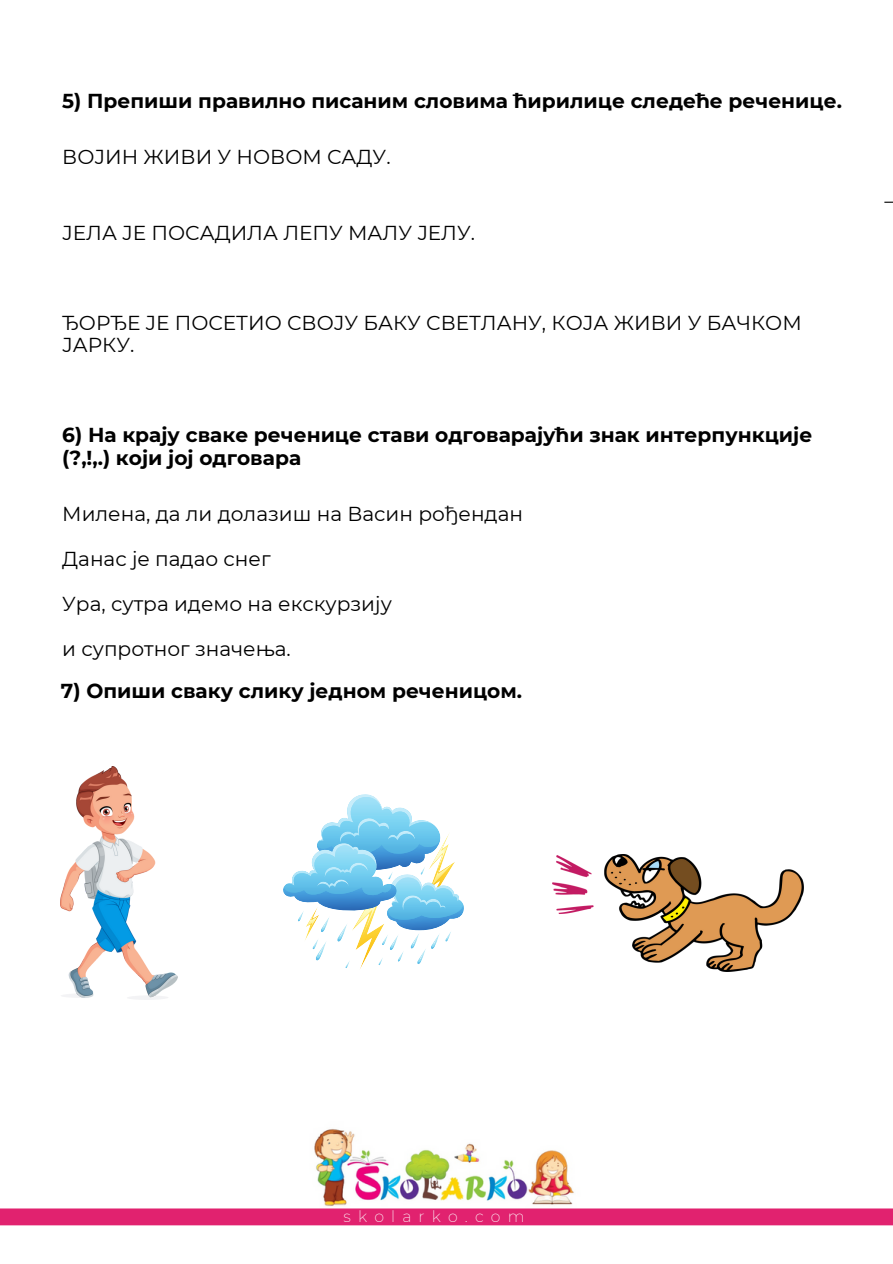
<style>
.page{position:relative;width:893px;height:1264px;background:#fff}
.page>*{position:absolute;margin:0;border:0;box-sizing:border-box;transform-origin:0 0}
.t1{font:20.1px/22.5px "Montserrat";color:#000}
.t2{font:700 20.1px "Montserrat";color:#000}
.t3{font:200 15.75px "Montserrat";letter-spacing:.455em;color:#fff}
</style>
<div class="page">
<img style="left:314px;top:1129px;width:260px;height:77px">
<div style="left:0;top:1208px;width:892px;height:17px;background:#e1226f"></div>
<svg style="left:884px;top:201px;width:8px;height:2px"></svg>
<svg style="left:283px;top:794px;width:181px;height:175px"></svg>
<img style="left:552px;top:854px;width:251px;height:117px">
<img style="left:61px;top:766px;width:117px;height:233px">
<p class="t2" style="left:62px;top:89px;width:781px">5) Препиши правилно писаним словима ћирилице следеће реченице.</p>
<p class="t1" style="left:62px;top:146px;width:330px">ВОЈИН ЖИВИ У НОВОМ САДУ.</p>
<p class="t1" style="left:62px;top:221px;width:414px">ЈЕЛА ЈЕ ПОСАДИЛА ЛЕПУ МАЛУ ЈЕЛУ.</p>
<p class="t1" style="left:62px;top:311px;width:741px">ЂОРЂЕ ЈЕ ПОСЕТИО СВОЈУ БАКУ СВЕТЛАНУ, КОЈА ЖИВИ У БАЧКОМ<br>ЈАРКУ.</p>
<p class="t2" style="left:62px;top:422px;width:751px">6) На крају сваке реченице стави одговарајући знак интерпункције</p>
<p class="t2" style="left:62px;top:445px;width:240px">(?,!,.) који јој одговара</p>
<p class="t1" style="left:62px;top:502px;width:462px">Милена, да ли долазиш на Васин рођендан</p>
<p class="t1" style="left:62px;top:547px;width:210px">Данас је падао снег</p>
<p class="t1" style="left:62px;top:592px;width:331px">Ура, сутра идемо на екскурзију</p>
<p class="t1" style="left:62px;top:637px;width:230px">и супротног значења.</p>
<p class="t2" style="left:61px;top:678px;width:462px">7) Опиши сваку слику једном реченицом.</p>
<p class="t3" style="left:343px;top:1206px;width:182px">skolarko.com</p>
</div>
